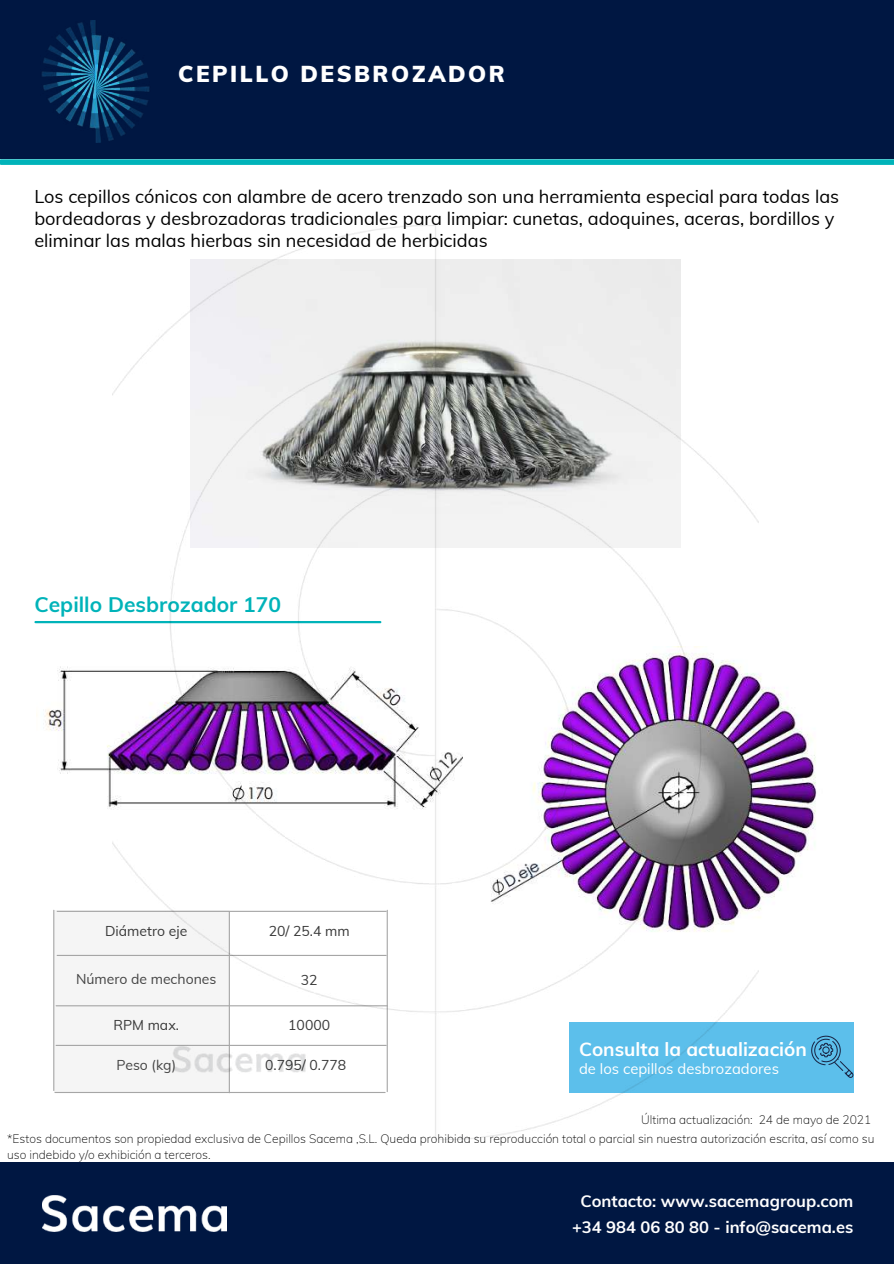
<style>
.page{position:relative;width:894px;height:1264px;background:#fff}
.page>*{position:absolute;margin:0;border:0;box-sizing:border-box;transform-origin:0 0}
.t1{font:900 22.5px "Muli";letter-spacing:.11em;color:#fff}
.t2{font:700 21px "Muli";color:#00b3b9}
.t3{font:700 18.9px "Muli";color:#fff}
.t4{font:18.15px/21.9px "Muli";color:#000}
.t5{font:700 16.5px/26px "Muli";color:#fff;text-align:center}
.t6{font:14.85px "Muli";color:#fff}
.t7{font:13.95px "Muli";color:#383838}
.t8{font:200 12px/16px "Muli";color:#000}
</style>
<div class="page">
<div style="left:0;top:0;width:893px;height:159px;background:#001742"></div>
<img style="left:42px;top:20px;width:108px;height:122px">
<div style="left:1px;top:159px;width:892px;height:6px;background:#00b3b9"></div>
<div style="left:0;top:1162px;width:893px;height:101px;background:#001742"></div>
<img style="left:42px;top:1195px;width:184px;height:36px">
<hr style="left:35px;top:621px;width:345px;height:2px;background:#00b3b9">
<hr style="left:53px;top:910px;width:1px;height:180px;background:#a6a6a6">
<hr style="left:55px;top:1091px;width:330px;height:2px;background:#a6a6a6">
<div style="left:55px;top:910px;width:174px;height:181px;background:#f5f5f5"></div>
<div style="left:569px;top:1022px;width:284px;height:71px;background:#5cbfeb"></div>
<svg style="left:811px;top:1035px;width:42px;height:42px"></svg>
<img style="left:36px;top:666px;width:76px;height:141px">
<img style="left:758px;top:677px;width:59px;height:241px">
<img style="left:112px;top:226px;width:646px;height:913px">
<p class="t1" style="left:178px;top:60px;width:328px">CEPILLO DESBROZADOR</p>
<p class="t4" style="left:34px;top:185px;width:806px">Los cepillos cónicos con alambre de acero trenzado son una herramienta especial para todas las bordeadoras y desbrozadoras tradicionales para limpiar: cunetas, adoquines, aceras, bordillos y eliminar las malas hierbas sin necesidad de herbicidas</p>
<p class="t2" style="left:34px;top:590px;width:248px">Cepillo Desbrozador 170</p>
<p class="t7" style="left:105px;top:922px;width:84px">Diámetro eje</p>
<p class="t7" style="left:268px;top:922px;width:82px">20/ 25.4 mm</p>
<p class="t7" style="left:76px;top:970px;width:142px">Número de mechones</p>
<p class="t7" style="left:301px;top:970px;width:18px">32</p>
<p class="t7" style="left:113px;top:1015px;width:67px">RPM max.</p>
<p class="t7" style="left:288px;top:1015px;width:43px">10000</p>
<p class="t7" style="left:116px;top:1056px;width:61px">Peso (kg)</p>
<p class="t7" style="left:265px;top:1056px;width:83px">0.795/ 0.778</p>
<p class="t3" style="left:579px;top:1036px;width:229px">Consulta la actualización</p>
<p class="t6" style="left:579px;top:1059px;width:201px">de los cepillos desbrozadores</p>
<p class="t8" style="left:641px;top:1111px;width:231px">Última actualización: 24 de mayo de 2021</p>
<p class="t8" style="left:7px;top:1130px;width:868px">*Estos documentos son propiedad exclusiva de Cepillos Sacema ,S.L. Queda prohibida su reproducción total o parcial sin nuestra autorización escrita, así como su uso indebido y/o exhibición a terceros.</p>
<p class="t5" style="left:572px;top:1187px;width:283px">Contacto: www.sacemagroup.com +34 984 06 80 80 - info@sacema.es</p>
</div>
